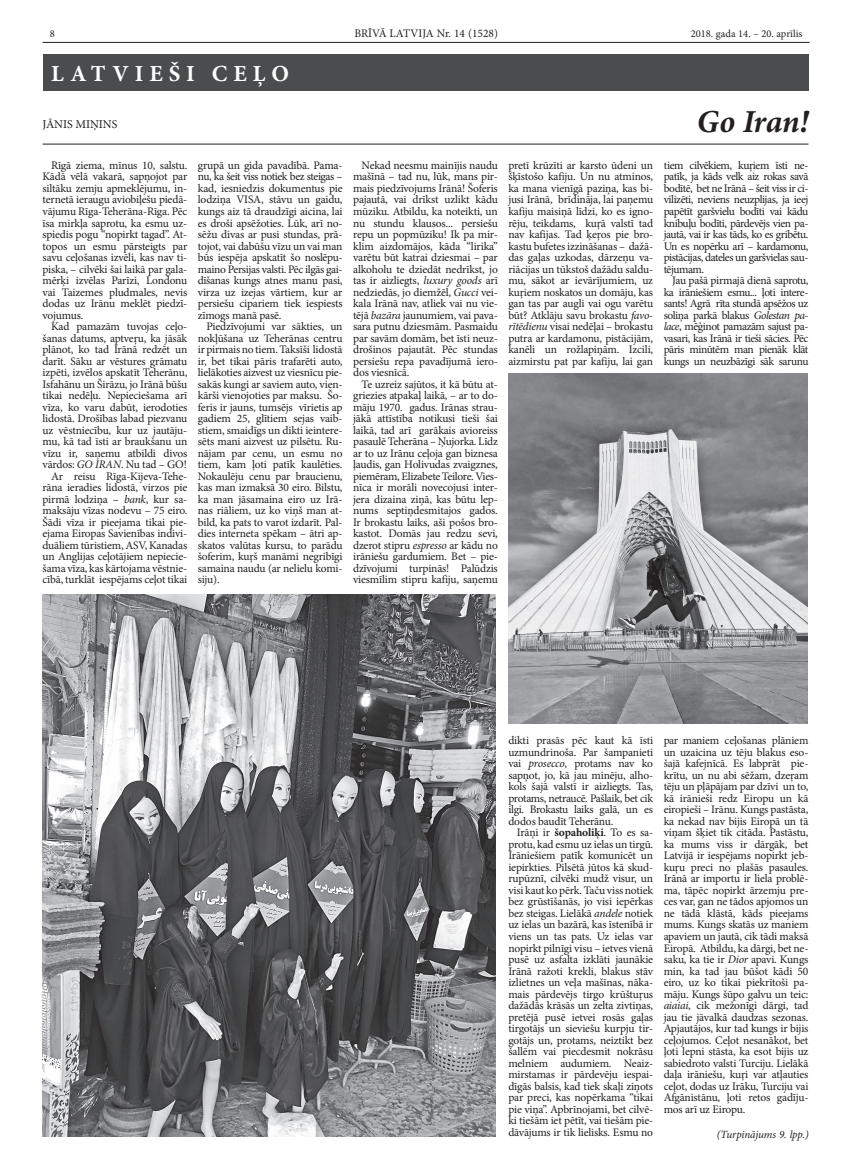
<style>
.page{position:relative;width:851px;height:1163px;background:#fff}
.page>*{position:absolute;margin:0;border:0;box-sizing:border-box;transform-origin:0 0}
.t1{font:italic 700 32px "Minion Pro";letter-spacing:-.01em;color:#231f20}
.t2{font:700 23px "Minion Pro";letter-spacing:.26em;color:#fff}
.t3{font:12px "Minion Pro";color:#231f20}
.t4{font:11.5px/11.5px "Minion Pro";letter-spacing:-.015em;color:#231f20;text-align:justify}
.t5{font:11.5px/11.5px "Minion Pro";letter-spacing:-.04em;color:#231f20}
.t6{font:italic 11px "Minion Pro";letter-spacing:-.01em;color:#231f20}
.t7{font:10.5px "Minion Pro";color:#231f20}
.s1{font-style:italic}
.s2{font-weight:700}
</style>
<div class="page">
<hr style="left:43px;top:42px;width:766px;height:1px;background:#231f20">
<div style="left:43px;top:54px;width:765px;height:37px;background:#4b4c4d"></div>
<hr style="left:43px;top:144px;width:765px;height:1px;background:#231f20">
<img style="left:508px;top:374px;width:299px;height:349px">
<img style="left:43px;top:594px;width:452px;height:542px">
<p class="t7" style="left:50px;top:26px;width:7px">8</p>
<p class="t4" style="left:354px;top:28px;width:145px">BRĪVĀ LATVIJA Nr. 14 (1528)</p>
<p class="t7" style="left:690px;top:26px;width:113px">2018. gada 14. – 20. aprīlis</p>
<h2 class="t2" style="left:51px;top:57px;width:239px">latv ieši ceļo</h2>
<p class="t3" style="left:43px;top:116px;width:12px">Jānis</p>
<p class="t3" style="left:75px;top:116px;width:18px">Miņins</p>
<h1 class="t1" style="left:696px;top:98px;width:113px">Go Iran!</h1>
<p class="t4" style="left:198px;top:159px;width:146px">grupā un gida pavadībā. Pama&shy;nu, ka šeit viss notiek bez steigas – kad, iesniedzis dokumentus pie lodziņa VISA, stāvu un gaidu, kungs aiz tā draudzīgi aicina, lai es droši apsēžoties. Lūk, arī no&shy;sēžu divas ar pusi stundas, prā&shy;tojot, vai dabūšu vīzu un vai man būs iespēja apskatīt šo noslēpu&shy;maino Persijas valsti. Pēc ilgās gai&shy;dīšanas kungs atnes manu pasi, virza uz izejas vārtiem, kur ar persiešu cipariem tiek iespiests zīmogs manā pasē.</p>
<p class="t4" style="left:198px;top:320px;width:146px;text-align:left;text-indent:8px">Piedzīvojumi var sākties, un nokļūšana uz Teherānas centru ir pirmais no tiem. Taksīši lidostā ir, bet tikai pāris trafarēti auto, lielākoties aizvest uz viesnīcu pie&shy;sakās kungi ar saviem auto, vien&shy;kārši vienojoties par maksu. Šo&shy;feris ir jauns, tumsējs vīrietis ap gadiem 25, glītiem sejas vaib-- stiem, smaidīgs un dikti ieintere&shy;sēts mani aizvest uz pilsētu. Ru&shy;nājam par cenu, un esmu no tiem, kam ļoti patīk kaulēties.<br>Nokaulēju cenu par braucienu, kas man izmaksā 30 eiro. Bilstu, ka man jāsamaina eiro uz Irā-- nas riāliem, uz ko viņš man at&shy;bild, ka pats to varot izdarīt. Pal&shy;dies interneta spēkam – ātri ap&shy;skatos valūtas kursu, to parādu šoferim, kuŗš manāmi negribīgi samaina naudu (ar nelielu komi&shy;siju).</p>
<p class="t4" style="left:43px;top:159px;width:146px;text-indent:8px">Rīgā ziema, mīnus 10, salstu.<br>Kādā vēlā vakarā, sapņojot par siltāku zemju apmeklējumu, in&shy;ternetā ieraugu aviobiļešu piedā&shy;vājumu Rīga-Teherāna-Rīga. Pēc īsa mirkļa saprotu, ka esmu uz&shy;spiedis pogu “nopirkt tagad”. At&shy;topos un esmu pārsteigts par savu ceļošanas izvēli, kas nav ti&shy;piska, – cilvēki šai laikā par gala&shy;mērķi izvēlas Parīzi, Londonu vai Taizemes pludmales, nevis dodas uz Irānu meklēt piedzī&shy;vojumus.</p>
<p class="t4" style="left:43px;top:320px;width:146px;text-align:right">Kad pamazām tuvojas ceļo&shy;šanas datums, aptveŗu, ka jāsāk plānot, ko tad Irānā redzēt un darīt. Sāku ar vēstures grāmatu izpēti, izvēlos apskatīt Teherānu,<br>Isfahānu un Širāzu, jo Irānā būšu tikai nedēļu. Nepieciešama arī vīza, ko varu dabūt, ierodoties lidostā. Drošības labad piezvanu uz vēstniecību, kur uz jautāju-- mu, kā tad īsti ar braukšanu un vīzu ir, saņemu atbildi divos vārdos: <span class="s1">GO IRAN</span>. Nu tad – GO!<br>Ar reisu Rīga-Kijeva-Tehe-- rāna ieradies lidostā, virzos pie pirmā lodziņa – <span class="s1">bank</span>, kur sa&shy;maksāju vīzas nodevu – 75 eiro.<br>Šādi vīza ir pieejama tikai pie&shy;ejama Eiropas Savienības indivi&shy;duāliem tūristiem, ASV, Kanadas un Anglijas ceļotājiem nepiecie&shy;šama vīza, kas kārtojama vēstnie&shy;cībā, turklāt iespējams ceļot tikai</p>
<p class="t4" style="left:353px;top:159px;width:146px;text-align:left;text-indent:8px">Nekad neesmu mainījis naudu mašīnā – tad nu, lūk, mans pir&shy;mais piedzīvojums Irānā! Šoferis pajautā, vai drīkst uzlikt kādu mūziku. Atbildu, ka noteikti, un nu stundu klausos... persiešu repu un popmūziku! Ik pa mir-- klim aizdomājos, kāda “lirika” varētu būt katrai dziesmai – par alkoholu te dziedāt nedrīkst, jo tas ir aizliegts, <span class="s1">luxury goods</span> arī nedziedās, jo diemžēl, <span class="s1">Gucci</span> vei&shy;kala Irānā nav, atliek vai nu vie&shy;tējā <span class="s1">bazāra</span> jaunumiem, vai pava&shy;sara putnu dziesmām. Pasmaidu par savām domām, bet īsti neuz&shy;drošinos pajautāt. Pēc stundas persiešu repa pavadījumā iero&shy;dos viesnīcā.</p>
<p class="t4" style="left:353px;top:378px;width:146px;text-indent:9px">Te uzreiz sajūtos, it kā būtu at&shy;griezies atpakaļ laikā, – ar to do&shy;māju 1970. gadus. Irānas strau&shy;jākā attīstība notikusi tieši šai laikā, tad arī garākais avioreiss pasaulē Teherāna – Ņujorka. Līdz ar to uz Irānu ceļoja gan biznesa ļaudis, gan Holivudas zvaigznes, piemēram, Elizabete Teilore. Vies&shy;nīca ir morāli novecojusi inter&shy;jera dizaina ziņā, kas būtu lep&shy;nums septiņdesmitajos gados.<br>Ir brokastu laiks, aši pošos bro&shy;kastot. Domās jau redzu sevi, dzerot stipru <span class="s1">espresso</span> ar kādu no irāniešu gardumiem. Bet – pie&shy;dzīvojumi turpinās! Palūdzis viesmīlim stipru kafiju, saņemu</p>
<p class="t4" style="left:508px;top:159px;width:146px">pretī krūzīti ar karsto ūdeni un šķīstošo kafiju. Un nu atminos, ka mana vienīgā paziņa, kas bi&shy;jusi Irānā, brīdināja, lai paņemu kafiju maisiņā līdzi, ko es igno&shy;rēju, teikdams, kuŗā valstī tad nav kafijas. Tad ķeŗos pie bro&shy;kastu bufetes izzināšanas – dažā&shy;das gaļas uzkodas, dārzeņu va&shy;riācijas un tūkstoš dažādu saldu&shy;mu, sākot ar ievārījumiem, uz kuŗiem noskatos un domāju, kas gan tas par augli vai ogu varētu būt? Atklāju savu brokastu <span class="s1">favo&shy;rītēdienu</span> visai nedēļai – brokastu putra ar kardamonu, pistācijām, kanēli un rožlapiņām. Izcili, aizmirstu pat par kafiju, lai gan</p>
<p class="t5" style="left:663px;top:159px;width:146px">tiem cilvēkiem, kuŗiem īsti ne-- patīk, ja kāds velk aiz rokas savā bodītē, bet ne Irānā – šeit viss ir ci&shy;vilizēti, neviens neuzplijas, ja ieej papētīt garšvielu bodīti vai kādu knibuļu bodīti, pārdevējs vien pa&shy;jautā, vai ir kas tāds, ko es gribētu.<br>Un es nopērku arī – kardamonu, pistācijas, dateles un garšvielas sau&shy;tējumam.</p>
<p class="t4" style="left:663px;top:274px;width:146px;text-indent:8px">Jau pašā pirmajā dienā saprotu, ka irāniešiem esmu... ļoti intere&shy;sants! Agrā rīta stundā apsēžos uz soliņa parkā blakus <span class="s1">Golestan pa&shy;lace</span>, mēģinot pamazām sajust pa&shy;vasari, kas Irānā ir tieši sācies. Pēc pāris minūtēm man pienāk klāt kungs un neuzbāzīgi sāk sarunu</p>
<p class="t4" style="left:508px;top:734px;width:146px">dikti prasās pēc kaut kā īsti uzmundrinoša. Par šampanieti vai <span class="s1">prosecco</span>, protams nav ko sapņot, jo, kā jau minēju, alho&shy;kols šajā valstī ir aizliegts. Tas, protams, netraucē. Pašlaik, bet cik ilgi. Brokastu laiks galā, un es dodos baudīt Teherānu.</p>
<p class="t4" style="left:508px;top:826px;width:146px;text-indent:9px">Irāņi ir <span class="s2">šopaholiķi</span>. To es sa&shy;protu, kad esmu uz ielas un tirgū.<br>Irāniešiem patīk komunicēt un iepirkties. Pilsētā jūtos kā skud&shy;rupūznī, cilvēki mudž visur, un visi kaut ko pērk. Taču viss notiek bez grūstīšanās, jo visi iepērkas bez steigas. Lielākā <span class="s1">andele</span> notiek uz ielas un bazārā, kas īstenībā ir viens un tas pats. Uz ielas var nopirkt pilnīgi visu – ietves vienā pusē uz asfalta izklāti jaunākie Irānā ražoti krekli, blakus stāv izlietnes un veļa mašīnas, nāka&shy;mais pārdevējs tirgo krūštuŗus dažādās krāsās un zelta zivtiņas, pretējā pusē ietvei rosās gaļas tirgotājs un sieviešu kurpju tir&shy;gotājs un, protams, neiztikt bez šallēm vai piecdesmit nokrāsu melniem audumiem. Neaiz&shy;mirstamas ir pārdevēju iespai&shy;dīgās balsis, kad tiek skaļi ziņots par preci, kas nopērkama “tikai pie viņa”. Apbrīnojami, bet cilvē&shy;ki tiešām iet pētīt, vai tiešām pie&shy;dāvājums ir tik lielisks. Esmu no</p>
<p class="t4" style="left:663px;top:734px;width:146px;text-align:left">par maniem ceļošanas plāniem un uzaicina uz tēju blakus eso&shy;šajā kafejnīcā. Es labprāt pie&shy;krītu, un nu abi sēžam, dzeŗam tēju un pļāpājam par dzīvi un to, kā irānieši redz Eiropu un kā eiropieši – Irānu. Kungs pastāsta, ka nekad nav bijis Eiropā un tā viņam šķiet tik citāda. Pastāstu, ka mums viss ir dārgāk, bet<br>Latvijā ir iespējams nopirkt jeb&shy;kuŗu preci no plašās pasaules.<br>Irānā ar importu ir liela problē&shy;ma, tāpēc nopirkt ārzemju pre-- ces var, gan ne tādos apjomos un ne tādā klāstā, kāds pieejams mums. Kungs skatās uz maniem apaviem un jautā, cik tādi maksā<br>Eiropā. Atbildu, ka dārgi, bet ne&shy;saku, ka tie ir <span class="s1">Dior</span> apavi. Kungs min, ka tad jau būšot kādi 50 eiro, uz ko tikai piekrītoši pa&shy;māju. Kungs šūpo galvu un teic: <span class="s1">aiaiai</span>, cik mežonīgi dārgi, tad jau tie jāvalkā daudzas sezonas.<br>Apjautājos, kur tad kungs ir bijis ceļojumos. Ceļot nesanākot, bet ļoti lepni stāsta, ka esot bijis uz sabiedroto valsti Turciju. Lielākā daļa irāniešu, kuŗi var atļauties ceļot, dodas uz Irāku, Turciju vai<br>Afgānistānu, ļoti retos gadīju&shy;mos arī uz Eiropu.</p>
<p class="t6" style="left:716px;top:1126px;width:93px">(Turpinājums 9. lpp.)</p>
</div>
